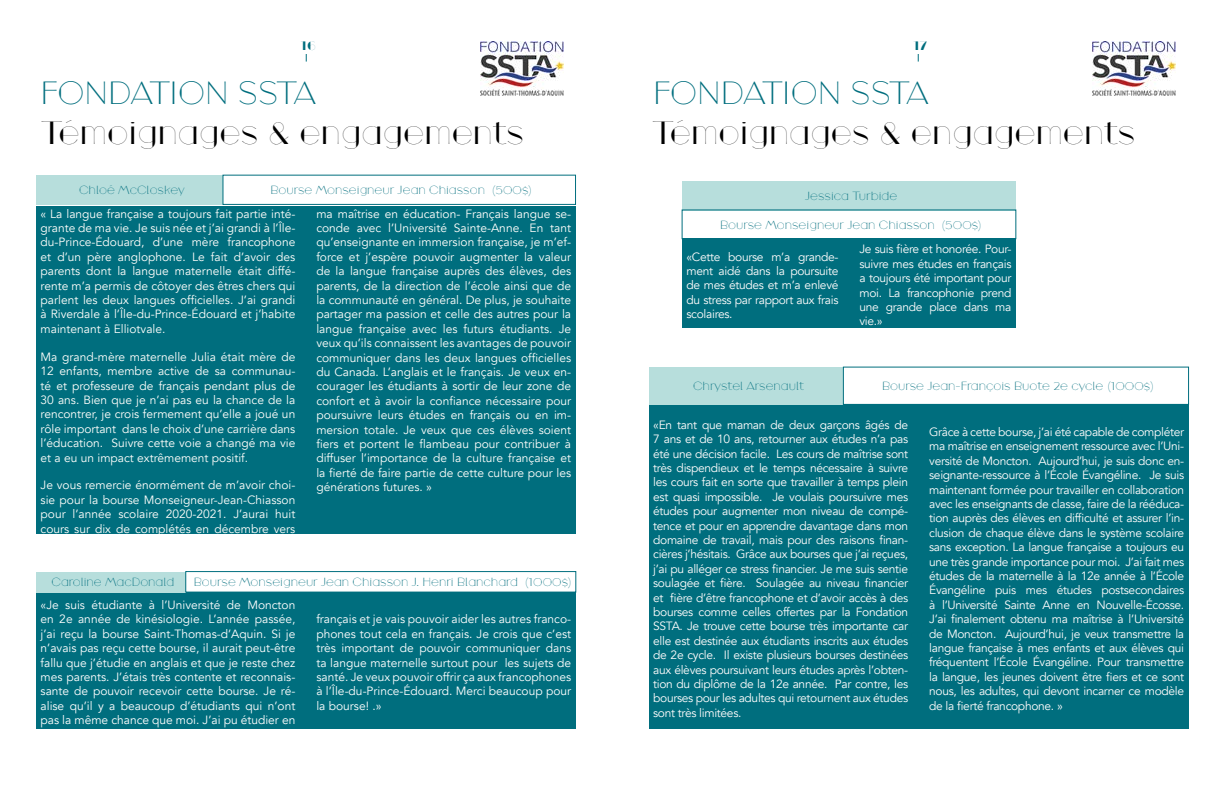
<style>
.page{position:relative;width:1224px;height:792px;background:#fff}
.page>*{position:absolute;margin:0;border:0;box-sizing:border-box;transform-origin:0 0}
.t1{font:30px "Broadacre Hairline 2";color:#000}
.t2{font:30px "Broadacre Thin 1";letter-spacing:-.015em;color:#006e7e}
.t3{font:12px/14.4px "Avenir";letter-spacing:-.025em;color:#fffdfd;text-align:justify}
.t4{font:12px/14.4px "Avenir";color:#fffffc;text-align:justify}
.t5{font:12px/14.4px "Avenir";color:#fff;text-align:justify}
.t6{font:12px "Broadacre Hairline 3";color:#006e7e}
.t7{font:11px "Broadacre Thin 1";color:#006e7e}
</style>
<div class="page">
<img style="left:480px;top:42px;width:83px;height:54px">
<div style="left:36px;top:592px;width:540px;height:137px;background:#006e7e"></div>
<div style="left:36px;top:572px;width:149px;height:20px;background:#b7dedc"></div>
<div style="left:186px;top:571px;width:390px;height:21px;border:1px solid #006e7e"></div>
<div style="left:36px;top:206px;width:540px;height:328px;background:#006e7e"></div>
<div style="left:37px;top:175px;width:186px;height:30px;background:#b7dedc"></div>
<div style="left:223px;top:175px;width:353px;height:30px;border:1px solid #006e7e"></div>
<div style="left:682px;top:239px;width:334px;height:89px;background:#006e7e"></div>
<div style="left:682px;top:181px;width:334px;height:29px;background:#b7dedc"></div>
<div style="left:682px;top:210px;width:334px;height:29px;border:1px solid #006e7e"></div>
<img style="left:1092px;top:42px;width:83px;height:54px">
<div style="left:649px;top:405px;width:540px;height:324px;background:#006e7e"></div>
<div style="left:649px;top:367px;width:194px;height:38px;background:#b7dedc"></div>
<div style="left:843px;top:367px;width:346px;height:38px;border:1px solid #006e7e"></div>
<p class="t6" style="left:301px;top:38px;width:16px">16</p>
<p class="t6" style="left:913px;top:38px;width:15px">17</p>
<h1 class="t2" style="left:40px;top:75px;width:277px">FONDATION SSTA</h1>
<h1 class="t2" style="left:653px;top:75px;width:277px">FONDATION SSTA</h1>
<h1 class="t1" style="left:652px;top:115px;width:484px">Témoignages &amp; engagements</h1>
<h1 class="t1" style="left:41px;top:115px;width:484px">Témoignages &amp; engagements</h1>
<p class="t7" style="left:79px;top:183px;width:107px">Chloé McCloskey</p>
<p class="t7" style="left:270px;top:183px;width:264px">Bourse Monseigneur Jean Chiasson (500$)</p>
<p class="t4" style="left:41px;top:207px;width:256px">« La langue française a toujours fait partie inté&shy;grante de ma vie. Je suis née et j’ai grandi à l’Île&shy;du-Prince-Édouard, d’une mère francophone et d’un père anglophone. Le fait d’avoir des parents dont la langue maternelle était diffé&shy;rente m’a permis de côtoyer des êtres chers qui parlent les deux langues officielles. J’ai grandi à Riverdale à l’Île-du-Prince-Édouard et j’habite maintenant à Elliotvale.</p>
<p class="t4" style="left:41px;top:350px;width:256px">Ma grand-mère maternelle Julia était mère de 12 enfants, membre active de sa communau&shy;té et professeure de français pendant plus de 30 ans. Bien que je n’ai pas eu la chance de la rencontrer, je crois fermement qu’elle a joué un rôle important dans le choix d’une carrière dans l’éducation. Suivre cette voie a changé ma vie et a eu un impact extrêmement positif.</p>
<p class="t4" style="left:41px;top:478px;width:256px">Je vous remercie énormément de m’avoir choi&shy;sie pour la bourse Monseigneur-Jean-Chiasson pour l’année scolaire 2020-2021. J’aurai huit cours sur dix de complétés en décembre vers</p>
<p class="t4" style="left:316px;top:207px;width:256px">ma maîtrise en éducation- Français langue se&shy;conde avec l’Université Sainte-Anne. En tant qu’enseignante en immersion française, je m’ef&shy;force et j’espère pouvoir augmenter la valeur de la langue française auprès des élèves, des parents, de la direction de l’école ainsi que de la communauté en général. De plus, je souhaite partager ma passion et celle des autres pour la langue française avec les futurs étudiants. Je veux qu’ils connaissent les avantages de pouvoir communiquer dans les deux langues officielles du Canada. L’anglais et le français. Je veux en&shy;courager les étudiants à sortir de leur zone de confort et à avoir la confiance nécessaire pour poursuivre leurs études en français ou en im&shy;mersion totale. Je veux que ces élèves soient fiers et portent le flambeau pour contribuer à diffuser l’importance de la culture française et la fierté de faire partie de cette culture pour les générations futures. »</p>
<p class="t7" style="left:51px;top:576px;width:125px">Caroline MacDonald</p>
<p class="t7" style="left:194px;top:575px;width:380px">Bourse Monseigneur Jean Chiasson J. Henri Blanchard (1000$)</p>
<p class="t5" style="left:41px;top:598px;width:256px">«Je suis étudiante à l’Université de Moncton en 2e année de kinésiologie. L’année passée, j’ai reçu la bourse Saint-Thomas-d’Aquin. Si je n’avais pas reçu cette bourse, il aurait peut-être fallu que j’étudie en anglais et que je reste chez mes parents. J’étais très contente et reconnais&shy;sante de pouvoir recevoir cette bourse. Je ré&shy;alise qu’il y a beaucoup d’étudiants qui n’ont pas la même chance que moi. J’ai pu étudier en</p>
<p class="t5" style="left:316px;top:612px;width:256px">français et je vais pouvoir aider les autres franco&shy;phones tout cela en français. Je crois que c’est très important de pouvoir communiquer dans ta langue maternelle surtout pour les sujets de santé. Je veux pouvoir offrir ça aux francophones à l’Île-du-Prince-Édouard. Merci beaucoup pour la bourse! .»</p>
<p class="t7" style="left:805px;top:190px;width:94px">Jessica Turbide</p>
<p class="t7" style="left:720px;top:218px;width:264px">Bourse Monseigneur Jean Chiasson (500$)</p>
<p class="t3" style="left:686px;top:249px;width:154px">«Cette bourse m’a grande&shy;ment aidé dans la poursuite de mes études et m’a enlevé du stress par rapport aux frais scolaires.</p>
<p class="t3" style="left:859px;top:242px;width:154px">Je suis fière et honorée. Pour&shy;suivre mes études en français a toujours été important pour moi. La francophonie prend une grande place dans ma vie.»</p>
<p class="t7" style="left:693px;top:379px;width:112px">Chrystel Arsenault</p>
<p class="t7" style="left:882px;top:379px;width:274px">Bourse Jean-François Buote 2e cycle (1000$)</p>
<p class="t3" style="left:653px;top:418px;width:257px">«En tant que maman de deux garçons âgés de 7 ans et de 10 ans, retourner aux études n’a pas été une décision facile. Les cours de maîtrise sont très dispendieux et le temps nécessaire à suivre les cours fait en sorte que travailler à temps plein est quasi impossible. Je voulais poursuivre mes études pour augmenter mon niveau de compé&shy;tence et pour en apprendre davantage dans mon domaine de travail, mais pour des raisons finan&shy;cières j’hésitais. Grâce aux bourses que j’ai reçues, j’ai pu alléger ce stress financier. Je me suis sentie soulagée et fière. Soulagée au niveau financier et fière d’être francophone et d’avoir accès à des bourses comme celles offertes par la Fondation SSTA. Je trouve cette bourse très importante car elle est destinée aux étudiants inscrits aux études de 2e cycle. Il existe plusieurs bourses destinées aux élèves poursuivant leurs études après l’obten&shy;tion du diplôme de la 12e année. Par contre, les bourses pour les adultes qui retournent aux études sont très limitées.</p>
<p class="t3" style="left:929px;top:425px;width:257px">Grâce à cette bourse, j’ai été capable de compléter ma maîtrise en enseignement ressource avec l’Uni&shy;versité de Moncton. Aujourd’hui, je suis donc en&shy;seignante-ressource à l’École Évangéline. Je suis maintenant formée pour travailler en collaboration avec les enseignants de classe, faire de la rééduca&shy;tion auprès des élèves en difficulté et assurer l’in&shy;clusion de chaque élève dans le système scolaire sans exception. La langue française a toujours eu une très grande importance pour moi. J’ai fait mes études de la maternelle à la 12e année à l’École Évangéline puis mes études postsecondaires à l’Université Sainte Anne en Nouvelle-Écosse.<br>J’ai finalement obtenu ma maîtrise à l’Université de Moncton. Aujourd’hui, je veux transmettre la langue française à mes enfants et aux élèves qui fréquentent l’École Évangéline. Pour transmettre la langue, les jeunes doivent être fiers et ce sont nous, les adultes, qui devont incarner ce modèle de la fierté francophone. »</p>
</div>
